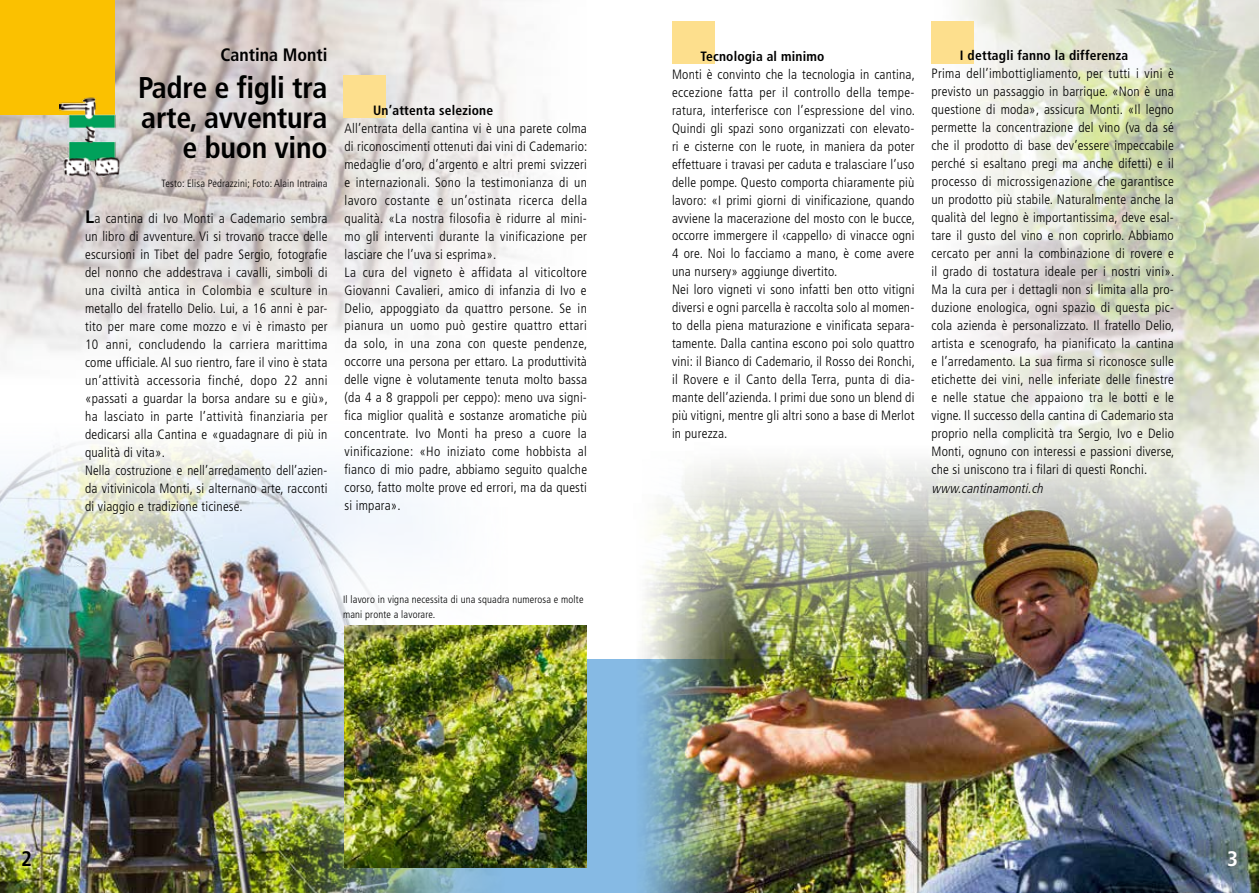
<style>
.page{position:relative;width:1259px;height:893px;background:#fff}
.page>*{position:absolute;margin:0;border:0;box-sizing:border-box;transform-origin:0 0}
.t1{font:700 condensed 30px/30px "Frutiger";letter-spacing:-.01em;color:#000;text-align:right}
.t2{font:700 condensed 21px "Frutiger";color:#000}
.t3{font:700 condensed 21px "Frutiger";color:#fff}
.t4{font:700 condensed 18px "Frutiger";color:#000}
.t5{font:300 condensed 13.5px/18px "Frutiger";letter-spacing:.015em;color:#000}
.t6{font:700 condensed 13.5px "Frutiger";letter-spacing:.015em;color:#000}
.t7{font:italic 300 condensed 13.5px "Frutiger";color:#000}
.t8{font:300 condensed 10.5px/15px "Frutiger";letter-spacing:.015em;color:#000}
.s1{font-weight:700;font-stretch:normal;font-size:18px}
</style>
<div class="page">
<div style="left:344px;top:659px;width:915px;height:234px;background:#86bae4"></div>
<img style="left:0;top:0;width:544px;height:363px">
<img style="left:959px;top:0;width:300px;height:443px">
<img style="left:642px;top:443px;width:617px;height:450px">
<img style="left:0;top:440px;width:508px;height:453px">
<svg style="left:959px;top:191px;width:220px;height:251px"></svg>
<div style="left:672px;top:21px;width:42px;height:43px;background:#fddf8d"></div>
<div style="left:343px;top:75px;width:43px;height:43px;background:#fddf8d"></div>
<div style="left:931px;top:21px;width:43px;height:43px;background:#fddf8d"></div>
<div style="left:0;top:0;width:115px;height:115px;background:#fbc100"></div>
<img style="left:60px;top:94px;width:61px;height:83px">
<img style="left:344px;top:625px;width:243px;height:242px">
<h3 class="t4" style="left:220px;top:44px;width:109px">Cantina Monti</h3>
<h1 class="t1" style="left:138px;top:73px;width:191px">Padre e figli tra arte, avventura e buon vino</h1>
<p class="t8" style="left:161px;top:176px;width:167px">Testo: Elisa Pedrazzini; Foto: Alain Intraina</p>
<p class="t5" style="left:85px;top:209px;width:244px"><span class="s1">L</span>a cantina di Ivo Monti a Cademario sembra un libro di avventure. Vi si trovano tracce delle escursioni in Tibet del padre Sergio, fotografie del nonno che addestrava i cavalli, simboli di una civiltà antica in Colombia e sculture in metallo del fratello Delio. Lui, a 16 anni è par&shy;tito per mare come mozzo e vi è rimasto per 10 anni, concludendo la carriera marittima come ufficiale. Al suo rientro, fare il vino è stata un’attività accessoria finché, dopo 22 anni «passati a guardar la borsa andare su e giù», ha lasciato in parte l’attività finanziaria per dedicarsi alla Cantina e «guadagnare di più in qualità di vita».<br>Nella costruzione e nell’arredamento dell’azien&shy;da vitivinicola Monti, si alternano arte, racconti di viaggio e tradizione ticinese.</p>
<p class="t6" style="left:373px;top:102px;width:122px">Un’attenta selezione</p>
<p class="t5" style="left:344px;top:119px;width:244px">All’entrata della cantina vi è una parete colma di riconoscimenti ottenuti dai vini di Cademario: medaglie d’oro, d’argento e altri premi svizzeri e internazionali. Sono la testimonianza di un lavoro costante e un’ostinata ricerca della qualità. «La nostra filosofia è ridurre al mini&shy;mo gli interventi durante la vinificazione per lasciare che l’uva si esprima».<br>La cura del vigneto è affidata al viticoltore Giovanni Cavalieri, amico di infanzia di Ivo e Delio, appoggiato da quattro persone. Se in pianura un uomo può gestire quattro ettari da solo, in una zona con queste pendenze, occorre una persona per ettaro. La produttività delle vigne è volutamente tenuta molto bassa (da 4 a 8 grappoli per ceppo): meno uva signi&shy;fica miglior qualità e sostanze aromatiche più concentrate. Ivo Monti ha preso a cuore la vinificazione: «Ho iniziato come hobbista al fianco di mio padre, abbiamo seguito qualche corso, fatto molte prove ed errori, ma da questi si impara».</p>
<p class="t8" style="left:343px;top:592px;width:242px">Il lavoro in vigna necessita di una squadra numerosa e molte mani pronte a lavorare.</p>
<p class="t6" style="left:700px;top:48px;width:125px">Tecnologia al minimo</p>
<p class="t5" style="left:672px;top:65px;width:244px">Monti è convinto che la tecnologia in cantina, eccezione fatta per il controllo della tempe&shy;ratura, interferisce con l’espressione del vino.<br>Quindi gli spazi sono organizzati con elevato&shy;ri e cisterne con le ruote, in maniera da poter effettuare i travasi per caduta e tralasciare l’uso delle pompe. Questo comporta chiaramente più lavoro: «I primi giorni di vinificazione, quando avviene la macerazione del mosto con le bucce, occorre immergere il ‹cappello› di vinacce ogni 4 ore. Noi lo facciamo a mano, è come avere una nursery» aggiunge divertito.<br>Nei loro vigneti vi sono infatti ben otto vitigni diversi e ogni parcella è raccolta solo al momen&shy;to della piena maturazione e vinificata separa&shy;tamente. Dalla cantina escono poi solo quattro vini: il Bianco di Cademario, il Rosso dei Ronchi, il Rovere e il Canto della Terra, punta di dia&shy;mante dell’azienda. I primi due sono un blend di più vitigni, mentre gli altri sono a base di Merlot in purezza.</p>
<p class="t6" style="left:960px;top:48px;width:170px">I dettagli fanno la differenza</p>
<p class="t5" style="left:931px;top:65px;width:244px">Prima dell’imbottigliamento, per tutti i vini è previsto un passaggio in barrique. «Non è una questione di moda», assicura Monti. «Il legno permette la concentrazione del vino (va da sé che il prodotto di base dev’essere impeccabile perché si esaltano pregi ma anche difetti) e il processo di microssigenazione che garantisce un prodotto più stabile. Naturalmente anche la qualità del legno è importantissima, deve esal&shy;tare il gusto del vino e non coprirlo. Abbiamo cercato per anni la combinazione di rovere e il grado di tostatura ideale per i nostri vini».<br>Ma la cura per i dettagli non si limita alla pro&shy;duzione enologica, ogni spazio di questa pic&shy;cola azienda è personalizzato. Il fratello Delio, artista e scenografo, ha pianificato la cantina e l’arredamento. La sua firma si riconosce sulle etichette dei vini, nelle inferiate delle finestre e nelle statue che appaiono tra le botti e le vigne. Il successo della cantina di Cademario sta proprio nella complicità tra Sergio, Ivo e Delio Monti, ognuno con interessi e passioni diverse, che si uniscono tra i filari di questi Ronchi.</p>
<p class="t7" style="left:931px;top:480px;width:116px">www. cantinamonti. ch</p>
<h2 class="t2" style="left:21px;top:846px;width:12px">2</h2>
<h2 class="t3" style="left:1227px;top:846px;width:12px">3</h2>
</div>
